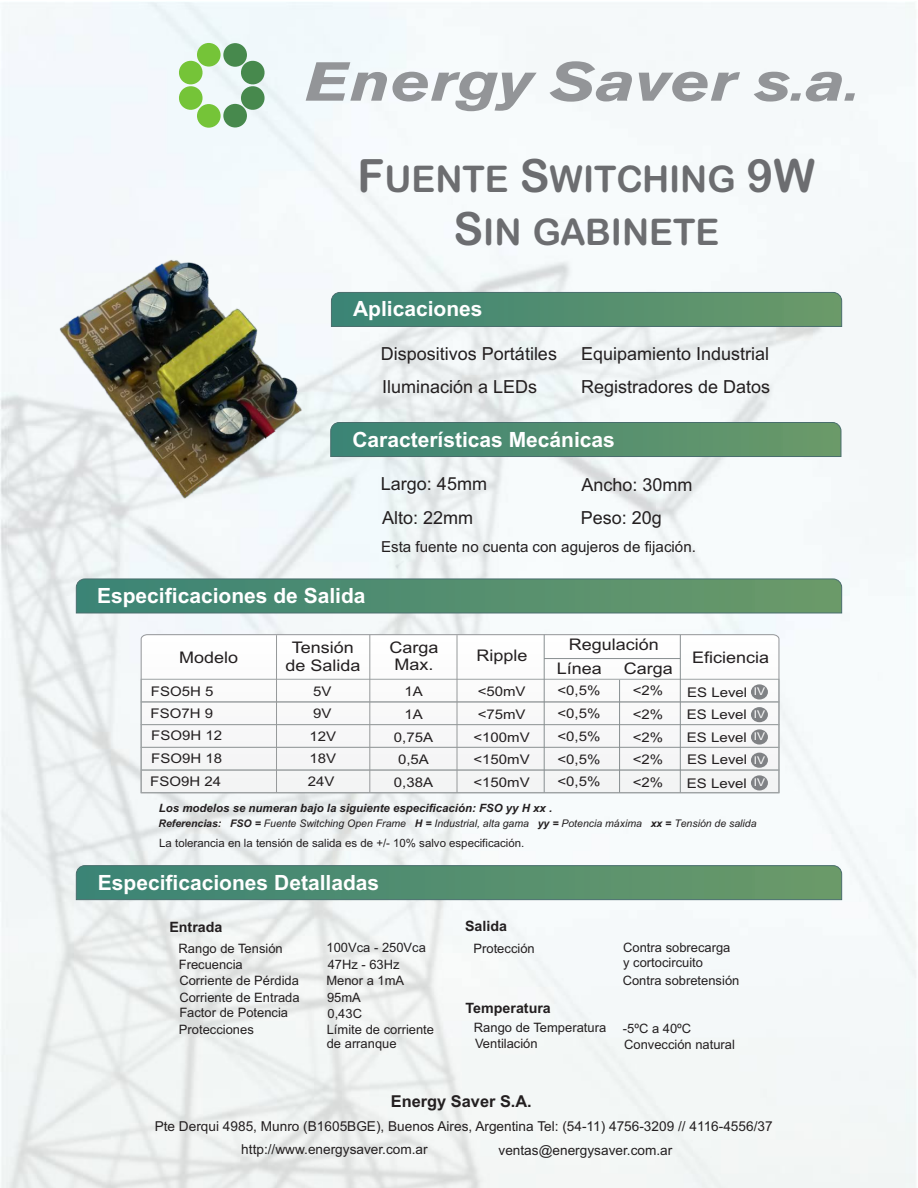
<style>
.page{position:relative;width:918px;height:1188px;background:#fff}
.page>*{position:absolute;margin:0;border:0;box-sizing:border-box;transform-origin:0 0}
.t1{font:36.75px/53.1px "Arial Rounded MT Bold";color:#6c6d70;text-align:center}
.t2{font:700 21px "Arial";color:#fff}
.t3{font:18px/33.2px "Arial";color:#231f20}
.t4{font:700 16.35px "Arial";color:#231f20}
.t5{font:16.05px/17.9px "Arial";color:#231f20;text-align:center;scale:1.12 1}
.t6{font:15.15px "Arial";color:#231f20}
.t7{font:700 14.25px "Arial";color:#231f20}
.t8{font:13.65px/23.1px "Arial";color:#231f20}
.t9{font:13.35px/22.6px "Arial";color:#231f20;scale:1.12 1}
.t10{font:12.9px/16.2px "Arial";color:#231f20}
.t11{font:12.75px "Arial";color:#231f20}
.t12{font:11.4px "Arial";color:#231f20}
.t13{font:italic 700 11.4px "Arial";color:#231f20}
.t14{font:10.65px/23px "Arial";color:#fff;text-align:justify;scale:1.12 1}
.t15{font:italic 10.5px "Arial";color:#231f20}
.s1{font-size:45.9px}
.s2{font-weight:700}
</style>
<div class="page">
<svg style="left:141px;top:634px;width:638px;height:157px"></svg>
<svg style="left:76px;top:579px;width:766px;height:34px;background:#538d6f"></svg>
<svg style="left:405px;top:422px;width:436px;height:35px;background:#568e6e"></svg>
<svg style="left:405px;top:292px;width:437px;height:35px;background:#568e6e"></svg>
<svg style="left:76px;top:865px;width:766px;height:35px;background:#538d6f"></svg>
<div style="left:751px;top:729px;width:17px;height:16px;background:#808285;border-radius:50%"></div>
<div style="left:751px;top:753px;width:17px;height:15px;background:#808285;border-radius:50%"></div>
<div style="left:751px;top:775px;width:17px;height:15px;background:#808285;border-radius:50%"></div>
<div style="left:751px;top:707px;width:17px;height:15px;background:#808285;border-radius:50%"></div>
<div style="left:751px;top:684px;width:17px;height:16px;background:#808285;border-radius:50%"></div>
<div style="left:141px;top:747px;width:638px;height:23px;border:1px solid #9da2a3"></div>
<div style="left:141px;top:679px;width:638px;height:23px;border:1px solid #9da2a3"></div>
<div style="left:141px;top:724px;width:638px;height:24px;border:1px solid #9da2a3"></div>
<div style="left:141px;top:702px;width:638px;height:23px;border:1px solid #9da2a3"></div>
<div style="left:141px;top:770px;width:638px;height:23px;border:1px solid #9da2a3"></div>
<hr style="left:276px;top:635px;width:1px;height:157px;background:#96999a">
<hr style="left:370px;top:635px;width:1px;height:157px;background:#96999a">
<hr style="left:457px;top:635px;width:1px;height:158px;background:#96999a">
<hr style="left:544px;top:635px;width:1px;height:157px;background:#878e90">
<hr style="left:619px;top:680px;width:1px;height:112px;background:#878e90">
<hr style="left:680px;top:635px;width:1px;height:157px;background:#878e90">
<div style="left:223px;top:43px;width:24px;height:24px;background:#47894d;border-radius:50%"></div>
<div style="left:223px;top:104px;width:24px;height:24px;background:#47894d;border-radius:50%"></div>
<div style="left:197px;top:43px;width:24px;height:24px;background:#75c438;border-radius:50%"></div>
<div style="left:197px;top:104px;width:24px;height:24px;background:#75c438;border-radius:50%"></div>
<svg style="left:240px;top:60px;width:26px;height:51px"></svg>
<svg style="left:178px;top:60px;width:26px;height:51px"></svg>
<svg style="left:306px;top:61px;width:549px;height:50px"></svg>
<hr style="left:544px;top:658px;width:136px;height:1px;background:#878e90">
<img style="left:59px;top:259px;width:346px;height:318px">
<h1 class="t1" style="left:358px;top:156px;width:459px"><span class="s1">F</span>UENTE <span class="s1">S</span>WITCHING <span class="s1">9W<br>S</span>IN GABINETE</h1>
<h2 class="t2" style="left:353px;top:301px;width:131px">Aplicaciones</h2>
<h3 class="t3" style="left:381px;top:338px;width:178px">Dispositivos Portátiles<br>Iluminación a LEDs</h3>
<h3 class="t3" style="left:581px;top:339px;width:191px;line-height:32.7px">Equipamiento Industrial<br>Registradores de Datos</h3>
<h2 class="t2" style="left:352px;top:431px;width:264px">Características Mecánicas</h2>
<h3 class="t3" style="left:381px;top:469px;width:108px">Largo: 45mm</h3>
<h3 class="t3" style="left:582px;top:470px;width:113px">Ancho: 30mm</h3>
<h3 class="t3" style="left:382px;top:503px;width:93px">Alto: 22mm</h3>
<h3 class="t3" style="left:581px;top:503px;width:83px">Peso: 20g</h3>
<h2 class="t2" style="left:97px;top:588px;width:270px">Especificaciones de Salida</h2>
<p class="t6" style="left:381px;top:541px;width:316px">Esta fuente no cuenta con agujeros de fijación.</p>
<p class="t5" style="left:179px;top:650px;width:54px">Modelo</p>
<p class="t5" style="left:285px;top:640px;width:68px">Tensión de Salida</p>
<p class="t5" style="left:390px;top:640px;width:45px">Carga<br>Max.</p>
<p class="t5" style="left:476px;top:648px;width:47px">Ripple</p>
<p class="t9" style="left:151px;top:681px;width:57px">FSO5H 5</p>
<p class="t9" style="left:151px;top:726px;width:65px">FSO9H 12</p>
<p class="t9" style="left:151px;top:703px;width:57px">FSO7H 9</p>
<p class="t9" style="left:151px;top:748px;width:65px">FSO9H 18</p>
<p class="t9" style="left:150px;top:771px;width:65px">FSO9H 24</p>
<p class="t9" style="left:313px;top:681px;width:18px">5V</p>
<p class="t9" style="left:309px;top:726px;width:25px">12V</p>
<p class="t9" style="left:313px;top:704px;width:18px">9V</p>
<p class="t9" style="left:309px;top:748px;width:25px">18V</p>
<p class="t9" style="left:308px;top:771px;width:25px">24V</p>
<p class="t9" style="left:394px;top:681px;width:36px;text-align:center">1A<br>1A<br>0,75A<br>0,5A<br>0,38A</p>
<p class="t9" style="left:478px;top:681px;width:44px">&lt;50mV</p>
<p class="t9" style="left:478px;top:704px;width:44px">&lt;75mV</p>
<p class="t9" style="left:474px;top:727px;width:52px">&lt;100mV</p>
<p class="t9" style="left:474px;top:772px;width:52px">&lt;150mV</p>
<p class="t9" style="left:474px;top:750px;width:52px">&lt;150mV</p>
<p class="t5" style="left:569px;top:637px;width:82px">Regulación</p>
<p class="t5" style="left:557px;top:661px;width:42px">Línea</p>
<p class="t5" style="left:624px;top:661px;width:45px">Carga</p>
<p class="t9" style="left:557px;top:681px;width:40px">&lt;0,5%</p>
<p class="t9" style="left:557px;top:726px;width:40px;text-align:justify">&lt;0,5% &lt;0,5% &lt;0,5%</p>
<p class="t9" style="left:557px;top:703px;width:40px">&lt;0,5%</p>
<p class="t9" style="left:633px;top:680px;width:29px;text-align:justify">&lt;2% &lt;2% &lt;2% &lt;2% &lt;2%</p>
<p class="t5" style="left:692px;top:650px;width:70px">Eficiencia</p>
<p class="t9" style="left:687px;top:682px;width:55px">ES Level<br>ES Level</p>
<p class="t9" style="left:687px;top:749px;width:55px;line-height:23.1px">ES Level<br>ES Level</p>
<p class="t9" style="left:687px;top:727px;width:55px">ES Level</p>
<p class="t14" style="left:754px;top:681px;width:12px">IV</p>
<p class="t14" style="left:754px;top:704px;width:12px">IV</p>
<p class="t14" style="left:754px;top:726px;width:12px">IV IV IV</p>
<p class="t13" style="left:159px;top:804px;width:395px">Los modelos se numeran bajo la siguiente especificación: FSO yy H xx .</p>
<p class="t15" style="left:158px;top:819px;width:600px"><span class="s2">Referencias: FSO =</span> Fuente Switching Open Frame <span class="s2">H =</span> Industrial, alta gama <span class="s2">yy =</span> Potencia máxima <span class="s2">xx =</span> Tensión de salida</p>
<p class="t12" style="left:159px;top:838px;width:367px">La tolerancia en la tensión de salida es de +/- 10% salvo especificación.</p>
<h2 class="t2" style="left:98px;top:874px;width:283px">Especificaciones Detalladas</h2>
<p class="t7" style="left:169px;top:921px;width:55px">Entrada</p>
<p class="t7" style="left:465px;top:921px;width:43px">Salida</p>
<p class="t10" style="left:474px;top:941px;width:63px">Protección</p>
<p class="t10" style="left:623px;top:942px;width:109px;line-height:14.5px">Contra sobrecarga y cortocircuito</p>
<p class="t10" style="left:623px;top:973px;width:118px">Contra sobretensión</p>
<p class="t10" style="left:326px;top:941px;width:101px">100Vca - 250Vca<br>47Hz - 63Hz<br>Menor a 1mA</p>
<p class="t10" style="left:327px;top:991px;width:35px">95mA</p>
<p class="t11" style="left:327px;top:1008px;width:36px">0,43C</p>
<p class="t10" style="left:327px;top:1023px;width:109px;line-height:14.5px">Límite de corriente de arranque</p>
<p class="t10" style="left:179px;top:941px;width:123px">Rango de Tensión<br>Frecuencia<br>Corriente de Pérdida<br>Corriente de Entrada</p>
<p class="t10" style="left:179px;top:1006px;width:111px">Factor de Potencia<br>Protecciones</p>
<p class="t7" style="left:466px;top:1003px;width:87px">Temperatura</p>
<p class="t10" style="left:474px;top:1021px;width:134px">Rango de Temperatura<br>Ventilación</p>
<p class="t10" style="left:623px;top:1022px;width:114px">-5ºC a 40ºC<br>Convección natural</p>
<p class="t4" style="left:391px;top:1095px;width:143px">Energy Saver S.A.</p>
<p class="t8" style="left:241px;top:1116px;width:533px;text-indent:-87px">Pte Derqui 4985, Munro (B1605BGE), Buenos Aires, Argentina Tel: (54-11) 4756-3209 // 4116-4556/37 http://www.energysaver.com.ar</p>
<p class="t8" style="left:499px;top:1140px;width:175px">ventas@energysaver.com.ar</p>
</div>
